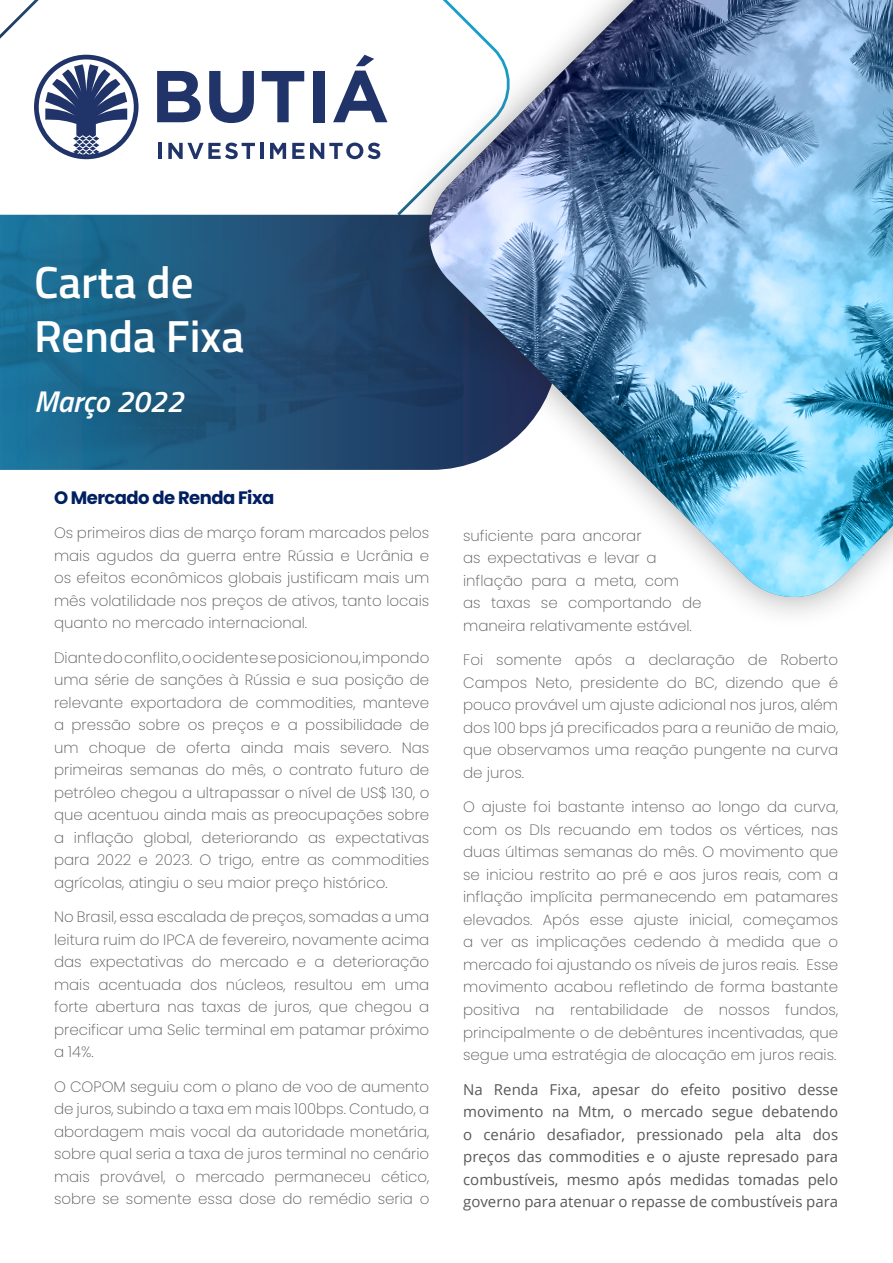
<style>
.page{position:relative;width:893px;height:1263px;background:#fff}
.page>*{position:absolute;margin:0;border:0;box-sizing:border-box;transform-origin:0 0}
.t1{font:600 45px "Titillium Web";color:#fff}
.t2{font:italic 600 30px "Titillium Web";color:#fff}
.Título{font:700 18px "Poppins";letter-spacing:-.03em;color:#002060}
.t3{font:200 15px/22.5px "Poppins";color:#57585a;text-align:justify}
.t4{font:15px/22.5px "Open Sans";color:#57585a;text-align:justify}
</style>
<div class="page">
<svg style="left:0;top:0;width:397px;height:215px"></svg>
<svg style="left:0;top:215px;width:397px;height:255px;background:#1f597e"></svg>
<div style="left:397px;top:0;width:496px;height:629px;background:#231f20;opacity:.4"></div>
<img style="left:423px;top:0;width:470px;height:603px">
<svg style="left:34px;top:55px;width:105px;height:104px"></svg>
<svg style="left:157px;top:71px;width:44px;height:51px"></svg>
<svg style="left:209px;top:71px;width:45px;height:52px"></svg>
<svg style="left:262px;top:71px;width:42px;height:51px"></svg>
<div style="left:313px;top:71px;width:12px;height:51px;background:#20346a"></div>
<svg style="left:333px;top:55px;width:54px;height:67px"></svg>
<hr style="left:158px;top:143px;width:4px;height:16px;background:#20346a">
<svg style="left:168px;top:143px;width:87px;height:16px"></svg>
<hr style="left:260px;top:143px;width:4px;height:16px;background:#20346a">
<svg style="left:270px;top:143px;width:16px;height:16px"></svg>
<svg style="left:292px;top:143px;width:88px;height:16px"></svg>
<p class="t1" style="left:34px;top:248px;width:161px">Carta de</p>
<p class="t1" style="left:34px;top:302px;width:212px">Renda Fixa</p>
<p class="t2" style="left:34px;top:378px;width:151px">Março 2022</p>
<p class="Título" style="left:54px;top:487px;width:222px">O Mercado de Renda Fixa</p>
<p class="t3" style="left:54px;top:522px;width:377px">Os primeiros dias de março foram marcados pelos mais agudos da guerra entre Rússia e Ucrânia e os efeitos econômicos globais justificam mais um mês volatilidade nos preços de ativos, tanto locais quanto no mercado internacional.</p>
<p class="t3" style="left:54px;top:646px;width:377px">Diante do conflito, o ocidente se posicionou, impondo uma série de sanções à Rússia e sua posição de relevante exportadora de commodities, manteve a pressão sobre os preços e a possibilidade de um choque de oferta ainda mais severo. Nas primeiras semanas do mês, o contrato futuro de petróleo chegou a ultrapassar o nível de US$ 130, o que acentuou ainda mais as preocupações sobre a inflação global, deteriorando as expectativas para 2022 e 2023. O trigo, entre as commodities agrícolas, atingiu o seu maior preço histórico.</p>
<p class="t3" style="left:54px;top:906px;width:377px">No Brasil, essa escalada de preços, somadas a uma leitura ruim do IPCA de fevereiro, novamente acima das expectativas do mercado e a deterioração mais acentuada dos núcleos, resultou em uma forte abertura nas taxas de juros, que chegou a precificar uma Selic terminal em patamar próximo a 14%.</p>
<p class="t3" style="left:54px;top:1075px;width:377px">O COPOM seguiu com o plano de voo de aumento de juros, subindo a taxa em mais 100bps. Contudo, a abordagem mais vocal da autoridade monetária, sobre qual seria a taxa de juros terminal no cenário mais provável, o mercado permaneceu cético, sobre se somente essa dose do remédio seria o</p>
<p class="t3" style="left:463px;top:524px;width:240px;text-align:left">suficiente para ancorar<br>as expectativas e levar a inflação para a meta, com<br>as taxas se comportando de maneira relativamente estável.</p>
<p class="t3" style="left:463px;top:649px;width:377px">Foi somente após a declaração de Roberto Campos Neto, presidente do BC, dizendo que é pouco provável um ajuste adicional nos juros, além dos 100 bps já precificados para a reunião de maio, que observamos uma reação pungente na curva de juros.</p>
<p class="t3" style="left:463px;top:796px;width:377px">O ajuste foi bastante intenso ao longo da curva, com os DIs recuando em todos os vértices, nas duas últimas semanas do mês. O movimento que se iniciou restrito ao pré e aos juros reais, com a inflação implícita permanecendo em patamares elevados. Após esse ajuste inicial, começamos a ver as implicações cedendo à medida que o mercado foi ajustando os níveis de juros reais. Esse movimento acabou refletindo de forma bastante positiva na rentabilidade de nossos fundos, principalmente o de debêntures incentivadas, que segue uma estratégia de alocação em juros reais.</p>
<p class="t4" style="left:463px;top:1077px;width:377px">Na Renda Fixa, apesar do efeito positivo desse movimento na Mtm, o mercado segue debatendo o cenário desafiador, pressionado pela alta dos preços das commodities e o ajuste represado para combustíveis, mesmo após medidas tomadas pelo governo para atenuar o repasse de combustíveis para</p>
</div>
